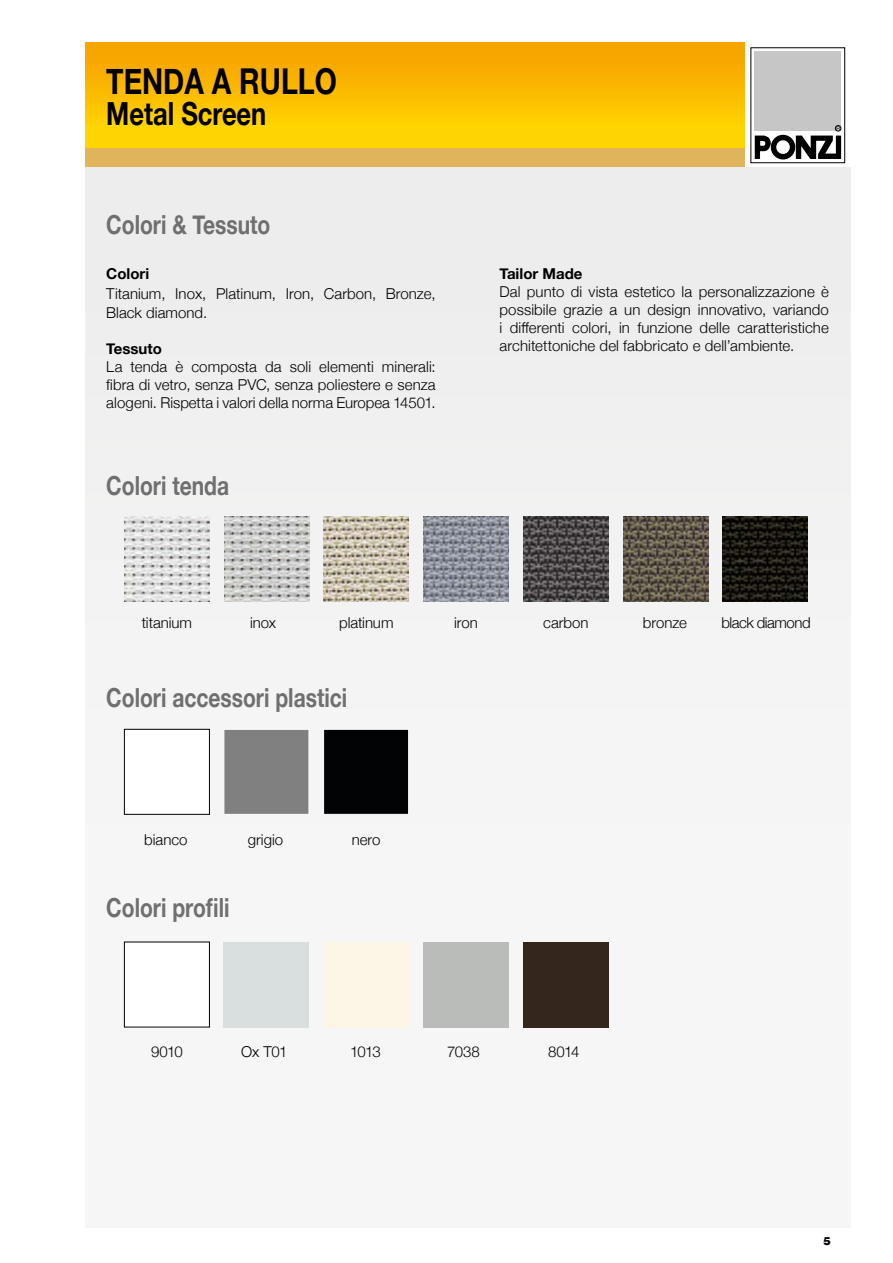
<style>
.page{position:relative;width:893px;height:1263px;background:#fff}
.page>*{position:absolute;margin:0;border:0;box-sizing:border-box;transform-origin:0 0}
.t1{font:700 35.7px "Helvetica Neue";color:#000;scale:.8 1}
.t2{font:700 31.8px "Helvetica Neue";color:#000;scale:.8 1}
.t3{font:700 26.25px "Helvetica Neue";color:#706f6f;scale:.8 1}
.t4{font:300 15px/18px "Helvetica Neue";color:#000;text-align:justify}
.t5{font:700 15px "Helvetica Neue";color:#000}
.t6{font:300 15px "Helvetica Neue";letter-spacing:-.03em;color:#000}
.t7{font:12px "Helvetica Black cyr Bold";color:#000}
</style>
<div class="page">
<div style="left:85px;top:43px;width:765px;height:106px;background:linear-gradient(to bottom,#f69f00,#ffdc00)"></div>
<div style="left:85px;top:149px;width:765px;height:19px;background:#e0b45b"></div>
<div style="left:745px;top:43px;width:105px;height:125px;background:#fff"></div>
<div style="left:750px;top:47px;width:95px;height:116px;border:1px solid #000"></div>
<div style="left:754px;top:51px;width:87px;height:80px;background:#c6c6c6"></div>
<svg style="left:755px;top:136px;width:16px;height:23px"></svg>
<div style="left:771px;top:135px;width:24px;height:24px;background:#000;border-radius:50%"></div>
<div style="left:776px;top:140px;width:14px;height:14px;background:#fff;border-radius:50%"></div>
<svg style="left:796px;top:125px;width:45px;height:34px"></svg>
<div style="left:85px;top:168px;width:765px;height:1059px;background:#f4f4f4"></div>
<img style="left:224px;top:517px;width:85px;height:85px">
<img style="left:324px;top:517px;width:85px;height:85px">
<img style="left:423px;top:517px;width:86px;height:85px">
<img style="left:523px;top:517px;width:85px;height:85px">
<img style="left:623px;top:517px;width:85px;height:85px">
<img style="left:723px;top:517px;width:85px;height:85px">
<img style="left:124px;top:517px;width:85px;height:85px">
<div style="left:124px;top:729px;width:85px;height:85px;background:#fff;border:1px solid #020203"></div>
<div style="left:124px;top:942px;width:85px;height:85px;background:#fff"></div>
<div style="left:224px;top:729px;width:85px;height:85px;background:#808081;border:1px solid #fff"></div>
<div style="left:224px;top:942px;width:85px;height:85px;background:#d9dede"></div>
<div style="left:323px;top:729px;width:86px;height:85px;background:#020304;border:1px solid #fff"></div>
<div style="left:324px;top:942px;width:85px;height:85px;background:#fdf5e5"></div>
<div style="left:423px;top:942px;width:85px;height:85px;background:#b9bcb9"></div>
<div style="left:523px;top:942px;width:85px;height:85px;background:#34261d"></div>
<h1 class="t1" style="left:106px;top:54px;width:290px">TENDA A RULLO</h1>
<h2 class="t2" style="left:106px;top:89px;width:202px">Metal Screen</h2>
<h3 class="t3" style="left:106px;top:204px;width:207px">Colori &amp; Tessuto</h3>
<p class="t5" style="left:106px;top:262px;width:45px">Colori</p>
<p class="t4" style="left:106px;top:283px;width:331px;line-height:19.5px">Titanium, Inox, Platinum, Iron, Carbon, Bronze,<br>Black diamond.</p>
<p class="t5" style="left:106px;top:337px;width:57px">Tessuto</p>
<p class="t4" style="left:106px;top:357px;width:331px">La tenda è composta da soli elementi minerali: fibra di vetro, senza PVC, senza poliestere e senza alogeni. Rispetta i valori della norma Europea 14501.</p>
<h3 class="t3" style="left:106px;top:465px;width:155px">Colori tenda</h3>
<p class="t5" style="left:499px;top:262px;width:85px">Tailor Made</p>
<p class="t4" style="left:499px;top:282px;width:331px">Dal punto di vista estetico la personalizzazione è possibile grazie a un design innovativo, variando i differenti colori, in funzione delle caratteristiche architettoniche del fabbricato e dell’ambiente.</p>
<p class="t4" style="left:142px;top:613px;width:52px">titanium</p>
<p class="t4" style="left:250px;top:613px;width:27px">inox</p>
<p class="t4" style="left:339px;top:613px;width:56px">platinum</p>
<p class="t4" style="left:454px;top:613px;width:25px">iron</p>
<p class="t4" style="left:543px;top:613px;width:47px">carbon</p>
<p class="t4" style="left:643px;top:613px;width:45px">bronze</p>
<p class="t6" style="left:721px;top:611px;width:91px">black diamond</p>
<h3 class="t3" style="left:106px;top:677px;width:303px">Colori accessori plastici</h3>
<p class="t4" style="left:144px;top:829px;width:45px">bianco</p>
<h3 class="t3" style="left:106px;top:887px;width:155px">Colori profili</h3>
<p class="t4" style="left:248px;top:829px;width:37px">grigio</p>
<p class="t4" style="left:352px;top:829px;width:30px">nero</p>
<p class="t4" style="left:151px;top:1042px;width:33px">9010</p>
<p class="t4" style="left:241px;top:1042px;width:48px">Ox T01</p>
<p class="t4" style="left:350px;top:1042px;width:32px">1013</p>
<p class="t4" style="left:447px;top:1042px;width:34px">7038</p>
<p class="t4" style="left:548px;top:1042px;width:33px">8014</p>
<p class="t7" style="left:823px;top:1235px;width:9px">5</p>
</div>
